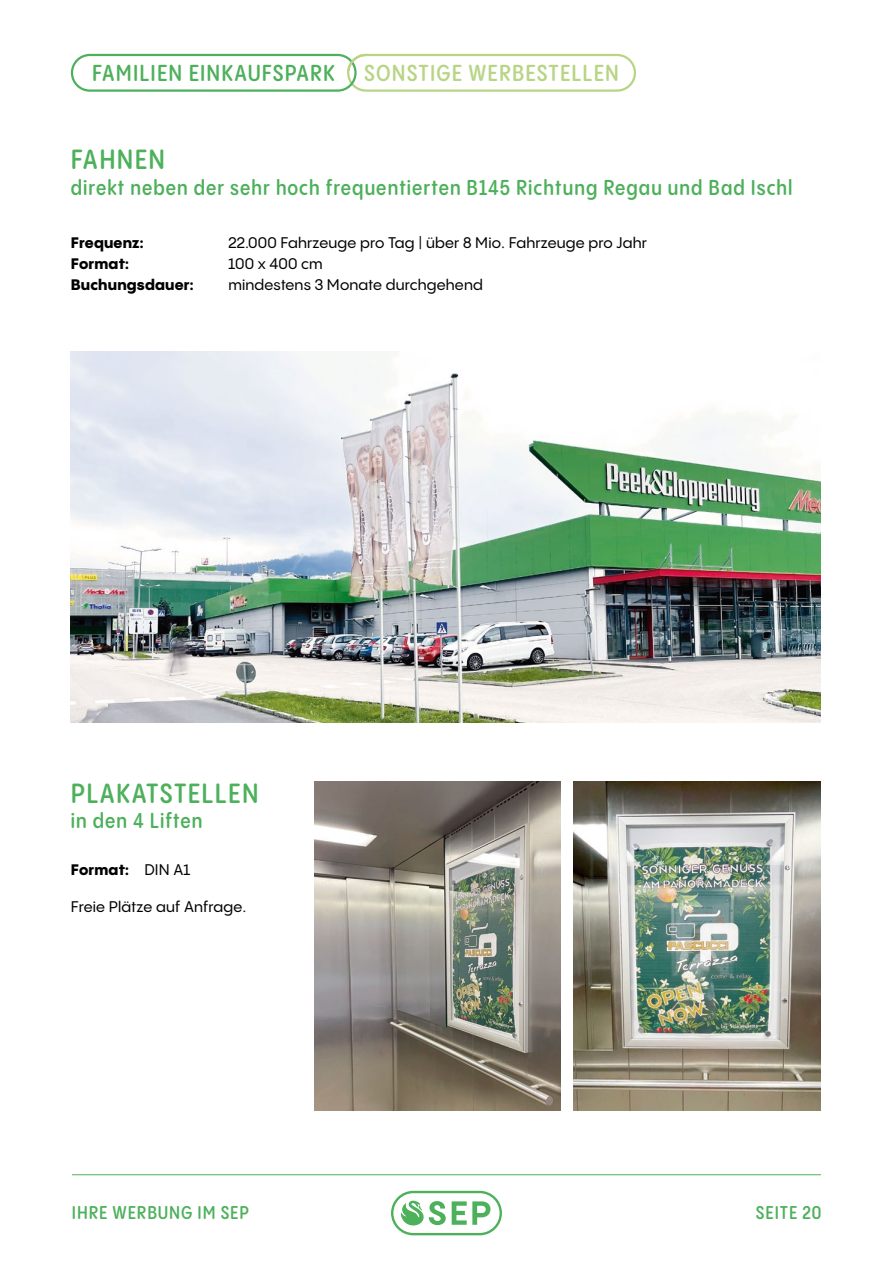
<style>
.page{position:relative;width:893px;height:1263px;background:#fff}
.page>*{position:absolute;margin:0;border:0;box-sizing:border-box;transform-origin:0 0}
.t1{font:600 condensed 27px "PP Pangram Sans Rounded";letter-spacing:.05em;color:#4db05b}
.t2{font:600 condensed 22.5px "PP Pangram Sans Rounded";letter-spacing:.05em;color:#4db05b}
.t3{font:600 condensed 22.5px "PP Pangram Sans Rounded";letter-spacing:.05em;color:#b8d484}
.t4{font:600 condensed 21px "PP Pangram Sans Rounded";letter-spacing:.05em;color:#4db05b}
.t5{font:600 condensed 18px "PP Pangram Sans Rounded";letter-spacing:.05em;color:#4db05b}
.t6{font:500 15px "PP Pangram Sans";letter-spacing:.01em;color:#000}
.t7{font:800 15px "PP Pangram Sans";letter-spacing:.01em;color:#000}
.s1{font-weight:500}
</style>
<div class="page">
<hr style="left:72px;top:1174px;width:749px;height:1px;background:#4db05b">
<svg style="left:391px;top:1191px;width:111px;height:44px"></svg>
<img style="left:71px;top:351px;width:750px;height:372px">
<img style="left:574px;top:781px;width:247px;height:330px">
<img style="left:315px;top:781px;width:246px;height:330px">
<div style="left:347px;top:54px;width:289px;height:38px;border:2px solid #b8d484;border-radius:18px"></div>
<div style="left:71px;top:54px;width:286px;height:38px;border:2px solid #4db05b;border-radius:18px"></div>
<svg style="left:347px;top:54px;width:19px;height:17px"></svg>
<h2 class="t2" style="left:92px;top:58px;width:245px">FAMILIEN EINKAUFSPARK</h2>
<h2 class="t3" style="left:364px;top:58px;width:256px">SONSTIGE WERBESTELLEN</h2>
<h1 class="t1" style="left:71px;top:142px;width:96px">FAHNEN</h1>
<h3 class="t4" style="left:71px;top:173px;width:723px">direkt neben der sehr hoch frequentierten B145 Richtung Regau und Bad Ischl</h3>
<p class="t7" style="left:71px;top:233px;width:74px">Frequenz:</p>
<p class="t6" style="left:228px;top:234px;width:420px">22.000 Fahrzeuge pro Tag | über 8 Mio. Fahrzeuge pro Jahr</p>
<p class="t7" style="left:71px;top:254px;width:60px">Format:</p>
<p class="t6" style="left:228px;top:255px;width:96px">100 x 400 cm</p>
<p class="t7" style="left:71px;top:275px;width:124px">Buchungsdauer:</p>
<p class="t6" style="left:228px;top:276px;width:256px">mindestens 3 Monate durchgehend</p>
<h1 class="t1" style="left:71px;top:775px;width:189px">PLAKATSTELLEN</h1>
<h3 class="t4" style="left:71px;top:807px;width:133px">in den 4 Liften</h3>
<p class="t7" style="left:71px;top:859px;width:121px">Format: <span class="s1">DIN A1</span></p>
<p class="t6" style="left:71px;top:897px;width:177px">Freie Plätze auf Anfrage.</p>
<p class="t5" style="left:72px;top:1201px;width:179px">IHRE WERBUNG IM SEP</p>
<p class="t5" style="left:756px;top:1201px;width:67px">SEITE 20</p>
</div>
